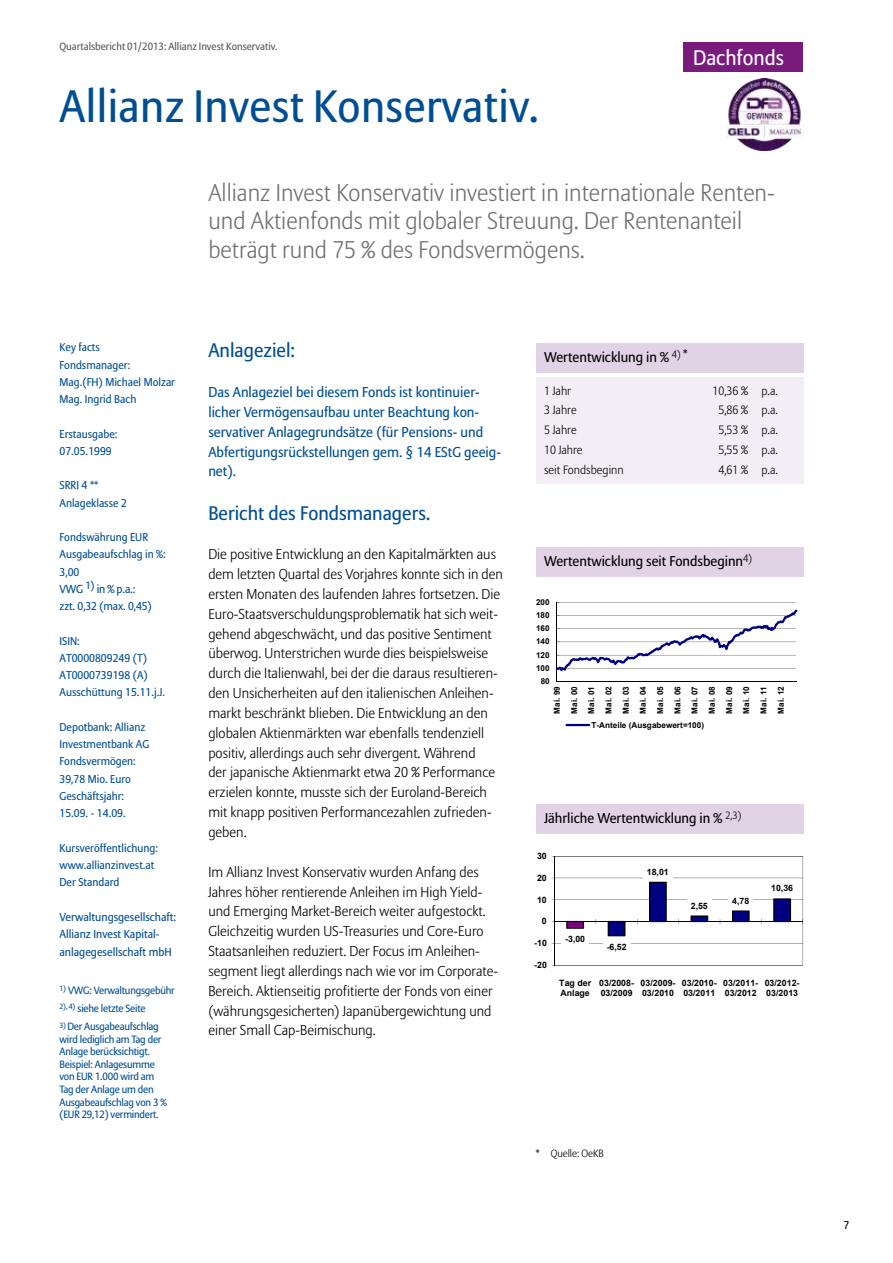
<style>
.page{position:relative;width:893px;height:1263px;background:#fff}
.page>*{position:absolute;margin:0;border:0;box-sizing:border-box;transform-origin:0 0}
.t1{font:45px "Allianz Sans";letter-spacing:.01em;color:#004e92}
.t2{font:300 24px/28.8px "Allianz Sans";color:#707172}
.t3{font:21px "Allianz Sans";color:#fff}
.t4{font:19.5px "Allianz Sans";color:#004e92}
.t5{font:300 14.25px/19.8px "Allianz Sans";color:#000}
.t6{font:14.25px/19.8px "Allianz Sans";color:#004e92}
.t7{font:14.1px "Allianz Sans";color:#000}
.t8{font:300 12px "Allianz Sans";color:#000}
.t9{font:11.55px/17.7px "Allianz Sans";color:#004e92}
.t10{font:11.25px/17.2px "Allianz Sans";color:#004e92}
.t11{font:11.25px "Allianz Sans";color:#000}
.t12{font:10.5px/12.6px "Allianz Sans";letter-spacing:-.02em;color:#004e92}
.t13{font:10.5px "Allianz Sans";color:#58585a}
.t14{font:300 10.5px "Allianz Sans";color:#000}
.t15{font:700 8.7px/10.2px "Arial";letter-spacing:-.005em;color:#000}
.t16{font:700 8.1px/17.2px "Arial";letter-spacing:-.005em;color:#000;text-align:justify}
.s1{font-size:11.25px}
</style>
<div class="page">
<div style="left:536px;top:343px;width:268px;height:30px;background:#e1d2e5"></div>
<div style="left:684px;top:43px;width:119px;height:29px;background:#781b7d"></div>
<hr style="left:557px;top:602px;width:239px;height:1px;background:#000">
<hr style="left:557px;top:602px;width:1px;height:79px;background:#000">
<hr style="left:557px;top:681px;width:239px;height:1px;background:#000">
<svg style="left:557px;top:610px;width:240px;height:61px"></svg>
<svg style="left:566px;top:723px;width:25px;height:4px"></svg>
<hr style="left:565px;top:724px;width:25px;height:2px;background:#000080">
<div style="left:536px;top:547px;width:268px;height:30px;background:#e1d2e5"></div>
<div style="left:536px;top:804px;width:268px;height:29px;background:#e1d2e5"></div>
<svg style="left:552px;top:856px;width:252px;height:110px"></svg>
<div style="left:561px;top:932px;width:28px;height:14px;background:#fff"></div>
<div style="left:603px;top:940px;width:27px;height:13px;background:#fff"></div>
<div style="left:643px;top:865px;width:30px;height:13px;background:#fff"></div>
<div style="left:687px;top:898px;width:25px;height:14px;background:#fff"></div>
<div style="left:728px;top:893px;width:25px;height:14px;background:#fff"></div>
<div style="left:767px;top:881px;width:30px;height:14px;background:#fff"></div>
<div style="left:536px;top:378px;width:268px;height:106px;background:#f3edf5"></div>
<img style="left:725px;top:78px;width:79px;height:72px">
<p class="t13" style="left:60px;top:40px;width:220px">Quartalsbericht 01/2013: Allianz Invest Konservativ.</p>
<h1 class="t1" style="left:60px;top:80px;width:481px">Allianz Invest Konservativ.</h1>
<h3 class="t3" style="left:693px;top:45px;width:92px">Dachfonds</h3>
<p class="t10" style="left:60px;top:339px;width:117px">Key facts<br>Fondsmanager:<br>Mag.(FH) Michael Molzar<br>Mag. Ingrid Bach</p>
<p class="t10" style="left:60px;top:425px;width:60px">Erstausgabe:<br>07.05.1999</p>
<p class="t10" style="left:60px;top:477px;width:69px">SRRI 4 **<br>Anlageklasse 2</p>
<p class="t10" style="left:60px;top:529px;width:108px">Fondswährung EUR<br>Ausgabeaufschlag in %:<br>3,00</p>
<p class="t9" style="left:60px;top:580px;width:77px">VWG <sup>1)</sup> in % p.a.<span class="s1">:</span></p>
<p class="t10" style="left:60px;top:598px;width:94px">zzt. 0,32 (max. 0,45)</p>
<p class="t10" style="left:60px;top:632px;width:107px">ISIN:<br>AT0000809249 (T)<br>AT0000739198 (A)<br>Ausschüttung 15.11.j.J.</p>
<p class="t10" style="left:60px;top:719px;width:91px">Depotbank: Allianz<br>Investmentbank AG<br>Fondsvermögen:<br>39,78 Mio. Euro<br>Geschäftsjahr:<br>15.09. - 14.09.</p>
<p class="t10" style="left:60px;top:839px;width:100px">Kursveröffentlichung: www.allianzinvest.at<br>Der Standard</p>
<p class="t9" style="left:60px;top:908px;width:118px">Verwaltungsgesellschaft:<br>Allianz Invest Kapital&shy;anlagegesellschaft mbH</p>
<p class="t12" style="left:60px;top:981px;width:117px;line-height:18.1px"><sup>1)</sup> VWG: Verwaltungsgebühr<br><sup>2),</sup> <sup>4)</sup> siehe letzte Seite</p>
<p class="t12" style="left:60px;top:1020px;width:109px"><sup>3)</sup> Der Ausgabeaufschlag wird lediglich am Tag der<br>Anlage berücksichtigt.<br>Beispiel: Anlagesumme von EUR 1.000 wird am<br>Tag der Anlage um den<br>Ausgabeaufschlag von 3 % (EUR 29,12) vermindert.</p>
<h2 class="t2" style="left:208px;top:179px;width:568px">Allianz Invest Konservativ investiert in internationale Renten&shy;und Aktienfonds mit globaler Streuung. Der Rentenanteil beträgt rund 75 % des Fondsvermögens.</h2>
<h3 class="t4" style="left:208px;top:339px;width:88px">Anlageziel:</h3>
<p class="t6" style="left:208px;top:383px;width:294px">Das Anlageziel bei diesem Fonds ist kontinuier&shy;licher Vermögensaufbau unter Beachtung kon&shy;servativer Anlagegrundsätze (für Pensions- und Abfertigungsrückstellungen gem. § 14 EStG geeig&shy;net).</p>
<h3 class="t4" style="left:208px;top:501px;width:224px">Bericht des Fondsmanagers.</h3>
<p class="t5" style="left:208px;top:545px;width:296px">Die positive Entwicklung an den Kapitalmärkten aus dem letzten Quartal des Vorjahres konnte sich in den ersten Monaten des laufenden Jahres fortsetzen. Die Euro-Staatsverschuldungsproblematik hat sich weit&shy;gehend abgeschwächt, und das positive Sentiment überwog. Unterstrichen wurde dies beispielsweise durch die Italienwahl, bei der die daraus resultieren&shy;den Unsicherheiten auf den italienischen Anleihen&shy;markt beschränkt blieben. Die Entwicklung an den globalen Aktienmärkten war ebenfalls tendenziell positiv, allerdings auch sehr divergent. Während<br>der japanische Aktienmarkt etwa 20 % Performance erzielen konnte, musste sich der Euroland-Bereich mit knapp positiven Performancezahlen zufrieden&shy;geben.</p>
<p class="t5" style="left:208px;top:862px;width:291px">Im Allianz Invest Konservativ wurden Anfang des Jahres höher rentierende Anleihen im High Yield&shy;und Emerging Market-Bereich weiter aufgestockt.<br>Gleichzeitig wurden US-Treasuries und Core-Euro Staatsanleihen reduziert. Der Focus im Anleihen&shy;segment liegt allerdings nach wie vor im Corporate-Bereich. Aktienseitig profitierte der Fonds von einer (währungsgesicherten) Japanübergewichtung und einer Small Cap-Beimischung.</p>
<p class="t7" style="left:544px;top:348px;width:145px">Wertentwicklung in % <sup>4)</sup> <sup>*</sup></p>
<p class="t8" style="left:544px;top:383px;width:28px">1 Jahr</p>
<p class="t8" style="left:712px;top:383px;width:67px">10,36 % p.a.</p>
<p class="t8" style="left:544px;top:403px;width:34px">3 Jahre</p>
<p class="t8" style="left:718px;top:403px;width:61px">5,86 % p.a.</p>
<p class="t8" style="left:544px;top:423px;width:34px">5 Jahre</p>
<p class="t8" style="left:718px;top:423px;width:61px">5,53 % p.a.</p>
<p class="t8" style="left:544px;top:443px;width:40px">10 Jahre</p>
<p class="t8" style="left:718px;top:443px;width:61px">5,55 % p.a.</p>
<p class="t8" style="left:544px;top:463px;width:81px">seit Fondsbeginn</p>
<p class="t8" style="left:718px;top:463px;width:61px">4,61 % p.a.</p>
<p class="t7" style="left:544px;top:552px;width:209px">Wertentwicklung seit Fondsbeginn<sup>4)</sup></p>
<p class="t16" style="left:536px;top:594px;width:15px">200</p>
<p class="t16" style="left:536px;top:607px;width:15px">180</p>
<p class="t16" style="left:536px;top:620px;width:15px">160</p>
<p class="t16" style="left:536px;top:633px;width:15px">140</p>
<p class="t16" style="left:536px;top:646px;width:15px">120</p>
<p class="t16" style="left:536px;top:660px;width:15px">100</p>
<p class="t16" style="left:541px;top:673px;width:11px">80</p>
<p class="t16" style="left:548px;top:714px;width:29px;rotate:-90deg">Mai. 99<br>Mai. 00<br>Mai. 01<br>Mai. 02<br>Mai. 03<br>Mai. 04<br>Mai. 05<br>Mai. 06<br>Mai. 07<br>Mai. 08<br>Mai. 09<br>Mai. 10<br>Mai. 11<br>Mai. 12</p>
<p class="t16" style="left:591px;top:716px;width:114px">T-Anteile (Ausgabewert=100)</p>
<p class="t7" style="left:544px;top:809px;width:198px">Jährliche Wertentwicklung in % <sup>2,3)</sup></p>
<p class="t15" style="left:537px;top:851px;width:11px">30</p>
<p class="t15" style="left:537px;top:873px;width:11px">20</p>
<p class="t15" style="left:537px;top:895px;width:11px">10</p>
<p class="t15" style="left:542px;top:916px;width:6px">0</p>
<p class="t15" style="left:534px;top:938px;width:14px">-10</p>
<p class="t15" style="left:534px;top:960px;width:14px">-20</p>
<p class="t15" style="left:647px;top:867px;width:23px">18,01</p>
<p class="t15" style="left:565px;top:934px;width:21px">-3,00</p>
<p class="t15" style="left:607px;top:942px;width:21px">-6,52</p>
<p class="t15" style="left:691px;top:901px;width:18px">2,55</p>
<p class="t15" style="left:732px;top:896px;width:18px">4,78</p>
<p class="t15" style="left:771px;top:883px;width:23px">10,36</p>
<p class="t15" style="left:559px;top:978px;width:33px">Tag der<br>Anlage</p>
<p class="t15" style="left:599px;top:978px;width:36px">03/2008-<br>03/2009</p>
<p class="t15" style="left:641px;top:978px;width:36px">03/2009-<br>03/2010</p>
<p class="t15" style="left:682px;top:978px;width:36px">03/2010-<br>03/2011</p>
<p class="t15" style="left:723px;top:978px;width:36px">03/2011-<br>03/2012</p>
<p class="t15" style="left:765px;top:978px;width:36px">03/2012-<br>03/2013</p>
<p class="t14" style="left:536px;top:1147px;width:70px">* Quelle: OeKB</p>
<p class="t11" style="left:843px;top:1218px;width:7px">7</p>
</div>
